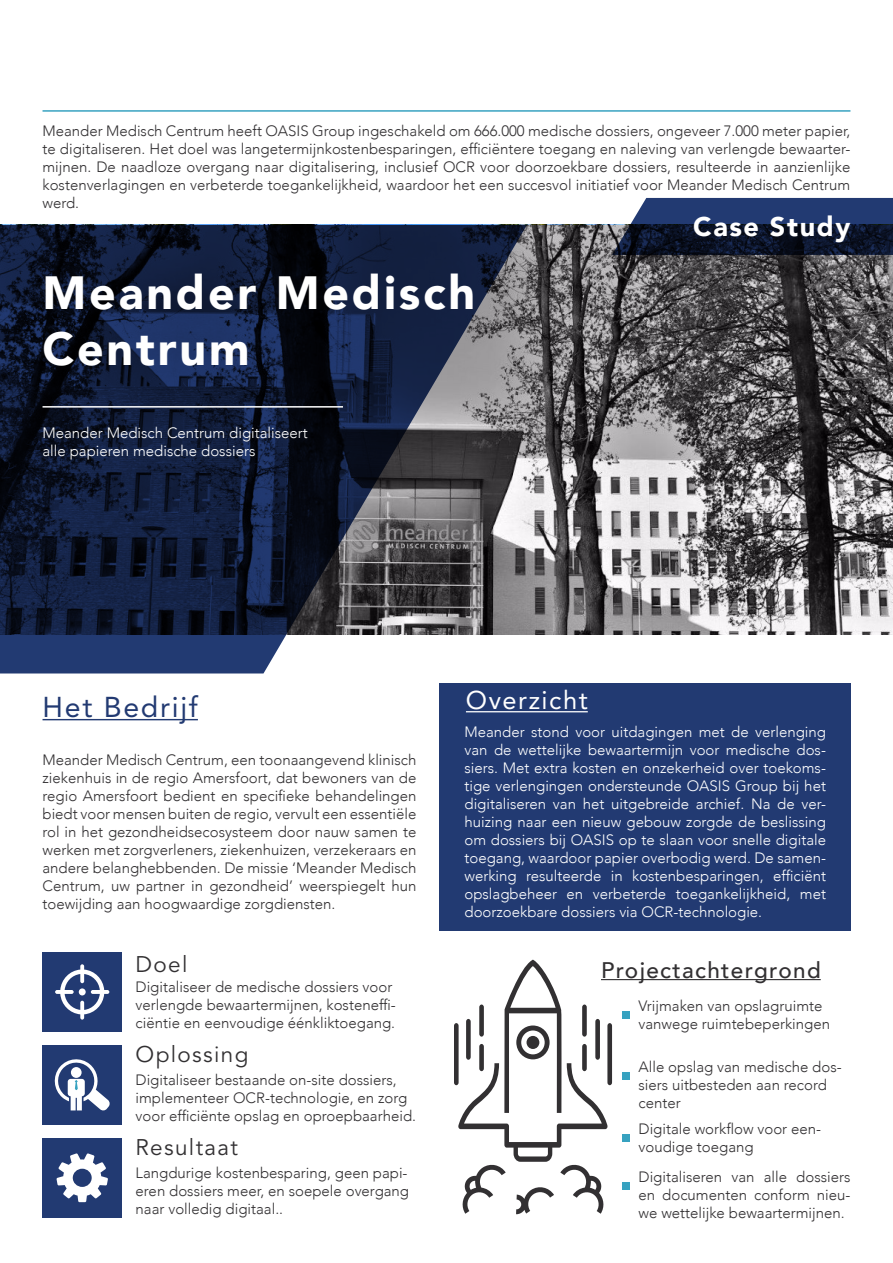
<style>
.page{position:relative;width:893px;height:1263px;background:#fff}
.page>*{position:absolute;margin:0;border:0;box-sizing:border-box;transform-origin:0 0}
.t1{font:900 46.5px/55.8px "Avenir";letter-spacing:.06em;color:#fff}
.t2{font:28.5px "Avenir LT Std";letter-spacing:.06em;color:#223a72}
.t3{font:900 27px "Avenir";letter-spacing:.06em;color:#fff}
.t4{font:25.5px "Avenir LT Std";letter-spacing:.06em;color:#fff}
.t5{font:22.5px "Avenir LT Std";letter-spacing:.06em;color:#323032}
.t6{font:500 22.5px "Avenir";letter-spacing:.06em;color:#323032}
.t7{font:300 15px/18px "Avenir";color:#323032}
.t8{font:300 15px/18px "Avenir";color:#fff}
</style>
<div class="page">
<svg style="left:527px;top:225px;width:366px;height:409px;background:#716f71"></svg>
<hr style="left:43px;top:110px;width:807px;height:2px;background:#37a2c0">
<svg style="left:0;top:225px;width:527px;height:448px;background:#2d354b"></svg>
<svg style="left:612px;top:198px;width:281px;height:57px;background:#212f50"></svg>
<div style="left:43px;top:952px;width:79px;height:80px;background:#223a72"></div>
<div style="left:43px;top:1045px;width:79px;height:79px;background:#223a72"></div>
<div style="left:43px;top:1138px;width:79px;height:79px;background:#223a72"></div>
<svg style="left:55px;top:964px;width:54px;height:55px"></svg>
<div style="left:79px;top:988px;width:7px;height:7px;background:#fff;border-radius:50%"></div>
<svg style="left:54px;top:1059px;width:56px;height:52px"></svg>
<svg style="left:56px;top:1153px;width:52px;height:49px"></svg>
<div style="left:439px;top:683px;width:411px;height:248px;background:#223a72"></div>
<svg style="left:454px;top:959px;width:158px;height:255px"></svg>
<div style="left:526px;top:1036px;width:13px;height:13px;background:#323032;border-radius:50%"></div>
<div style="left:622px;top:1072px;width:7px;height:7px;background:#37a2c0"></div>
<div style="left:622px;top:1011px;width:7px;height:7px;background:#37a2c0"></div>
<div style="left:622px;top:1134px;width:7px;height:7px;background:#37a2c0"></div>
<div style="left:622px;top:1182px;width:7px;height:7px;background:#37a2c0"></div>
<hr style="left:43px;top:406px;width:300px;height:2px;background:#fff">
<hr style="left:466px;top:711px;width:122px;height:1px;background:#fff">
<hr style="left:601px;top:979px;width:220px;height:1px;background:#323032">
<hr style="left:43px;top:719px;width:155px;height:1px;background:#223a72">
<p class="t7" style="left:43px;top:123px;width:809px;text-align:justify">Meander Medisch Centrum heeft OASIS Group ingeschakeld om 666.000 medische dossiers, ongeveer 7.000 meter papier, te digitaliseren. Het doel was langetermijnkostenbesparingen, ef昀椀ciëntere toegang en naleving van verlengde bewaarter&shy;mijnen. De naadloze overgang naar digitalisering, inclusief OCR voor doorzoekbare dossiers, resulteerde in aanzienlijke kostenverlagingen en verbeterde toegankelijkheid, waardoor het een succesvol initiatief voor Meander Medisch Centrum werd.</p>
<h1 class="t1" style="left:43px;top:269px;width:434px">Meander Medisch<br>Centrum</h1>
<p class="t8" style="left:43px;top:425px;width:267px">Meander Medisch Centrum digitaliseert alle papieren medische dossiers</p>
<h3 class="t3" style="left:693px;top:215px;width:159px">Case Study</h3>
<h2 class="t2" style="left:43px;top:695px;width:157px">Het Bedrijf</h2>
<p class="t7" style="left:43px;top:752px;width:375px;text-align:justify">Meander Medisch Centrum, een toonaangevend klinisch ziekenhuis in de regio Amersfoort, dat bewoners van de regio Amersfoort bedient en speci昀椀eke behandelingen biedt voor mensen buiten de regio, vervult een essentiële rol in het gezondheidsecosysteem door nauw samen te werken met zorgverleners, ziekenhuizen, verzekeraars en andere belanghebbenden. De missie ‘Meander Medisch Centrum, uw partner in gezondheid’ weerspiegelt hun toewijding aan hoogwaardige zorgdiensten.</p>
<h3 class="t5" style="left:136px;top:955px;width:53px">Doel</h3>
<p class="t7" style="left:136px;top:979px;width:262px">Digitaliseer de medische dossiers voor verlengde bewaartermijnen, kostenef昀椀&shy;ciëntie en eenvoudige éénkliktoegang.</p>
<h3 class="t5" style="left:136px;top:1045px;width:114px">Oplossing</h3>
<p class="t7" style="left:136px;top:1072px;width:282px">Digitaliseer bestaande on-site dossiers, implementeer OCR-technologie, en zorg voor ef昀椀ciënte opslag en oproepbaarheid.</p>
<h3 class="t5" style="left:136px;top:1138px;width:104px">Resultaat</h3>
<p class="t7" style="left:136px;top:1165px;width:275px;text-align:justify">Langdurige kostenbesparing, geen papi&shy;eren dossiers meer, en soepele overgang naar volledig digitaal..</p>
<h3 class="t4" style="left:466px;top:690px;width:123px">Overzicht</h3>
<p class="t8" style="left:464px;top:723px;width:363px;text-align:justify">Meander stond voor uitdagingen met de verlenging van de wettelijke bewaartermijn voor medische dos&shy;siers. Met extra kosten en onzekerheid over toekoms&shy;tige verlengingen ondersteunde OASIS Group bij het digitaliseren van het uitgebreide archief. Na de ver&shy;huizing naar een nieuw gebouw zorgde de beslissing om dossiers bij OASIS op te slaan voor snelle digitale toegang, waardoor papier overbodig werd. De samen&shy;werking resulteerde in kostenbesparingen, ef昀椀ciënt opslagbeheer en verbeterde toegankelijkheid, met doorzoekbare dossiers via OCR-technologie.</p>
<h3 class="t6" style="left:601px;top:961px;width:221px">Projectachtergrond</h3>
<p class="t7" style="left:638px;top:998px;width:193px">Vrijmaken van opslagruimte vanwege ruimtebeperkingen</p>
<p class="t7" style="left:639px;top:1059px;width:205px">Alle opslag van medische dos&shy;siers uitbesteden aan record center</p>
<p class="t7" style="left:639px;top:1120px;width:184px">Digitale work昀氀ow voor een&shy;voudige toegang</p>
<p class="t7" style="left:639px;top:1169px;width:213px;text-align:justify">Digitaliseren van alle dossiers en documenten conform nieu&shy;we wettelijke bewaartermijnen.</p>
</div>
